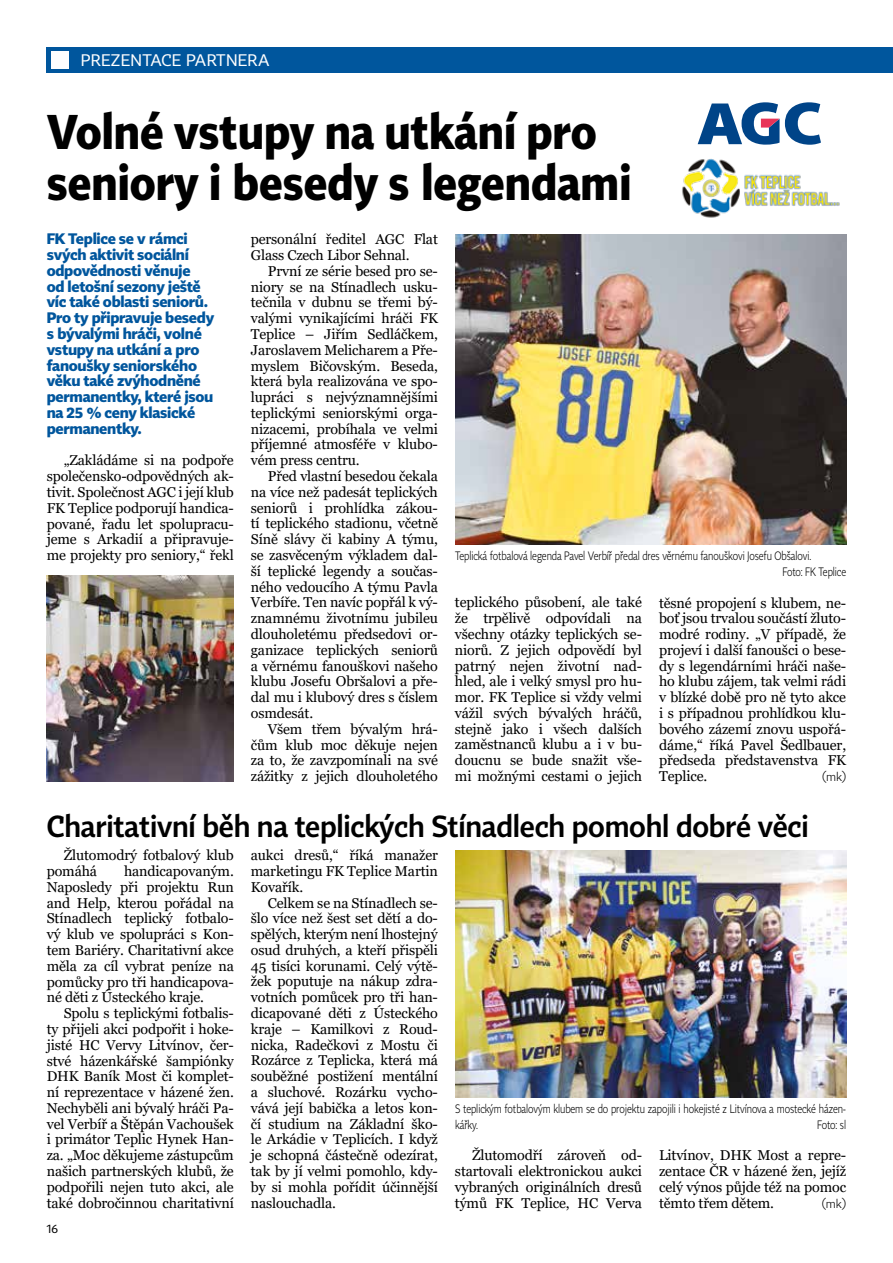
<style>
.page{position:relative;width:893px;height:1263px;background:#fff}
.page>*{position:absolute;margin:0;border:0;box-sizing:border-box;transform-origin:0 0}
.t1{font:700 48px/51px "Tabac Sans";color:#000;scale:.9 1}
.t2{font:300 30px "Tabac Sans";letter-spacing:-.01em;color:#000;scale:.95 1}
.t3{font:16.5px "Tabac Sans";letter-spacing:.02em;color:#fff}
.t4{font:700 15px/15.8px "Tabac Sans";letter-spacing:-.02em;color:#00569d}
.t5{font:14.25px/15.8px "Georgia";letter-spacing:-.01em;color:#000;text-align:justify}
.t6{font:300 12px/15.8px "Tabac Sans";letter-spacing:-.01em;color:#000;scale:.8 1}
.t7{font:300 12px "Tabac Sans";letter-spacing:-.01em;color:#000}
.t8{font:12px "Tabac Sans";color:#000}
</style>
<div class="page">
<div style="left:47px;top:47px;width:846px;height:25px;background:#00569d"></div>
<div style="left:51px;top:51px;width:17px;height:17px;background:#fff"></div>
<img style="left:455px;top:850px;width:391px;height:247px">
<svg style="left:785px;top:102px;width:36px;height:43px"></svg>
<svg style="left:698px;top:102px;width:81px;height:43px"></svg>
<img style="left:682px;top:158px;width:158px;height:60px">
<img style="left:455px;top:235px;width:391px;height:309px">
<img style="left:47px;top:576px;width:187px;height:205px">
<p class="t3" style="left:81px;top:50px;width:190px">PREZENTACE PARTNERA</p>
<h1 class="t1" style="left:47px;top:107px;width:651px">Volné vstupy na utkání pro seniory i besedy s legendami</h1>
<p class="t4" style="left:47px;top:231px;width:169px">FK Teplice se v rámci svých aktivit sociální odpovědnosti věnuje<br>od letošní sezony ještě víc také oblasti seniorů.<br>Pro ty připravuje besedy s bývalými hráči, volné vstupy na utkání a pro fanoušky seniorského věku také zvýhodněné permanentky, které jsou na 25 % ceny klasické permanentky.</p>
<p class="t5" style="left:251px;top:232px;width:189px">personální ředitel AGC Flat<br>Glass Czech Libor Sehnal.</p>
<p class="t5" style="left:251px;top:263px;width:189px;text-indent:17px">První ze série besed pro se&shy;niory se na Stínadlech usku&shy;tečnila v dubnu se třemi bý&shy;valými vynikajícími hráči FK Teplice – Jiřím Sedláčkem, Jaroslavem Melicharem a Pře&shy;myslem Bičovským. Beseda, která byla realizována ve spo&shy;lupráci s nejvýznamnějšími teplickými seniorskými orga&shy;nizacemi, probíhala ve velmi příjemné atmosféře v klubo&shy;vém press centru.</p>
<p class="t5" style="left:251px;top:469px;width:189px;text-indent:17px">Před vlastní besedou čekala na více než padesát teplických seniorů i prohlídka zákou&shy;tí teplického stadionu, včetně Síně slávy či kabiny A týmu, se zasvěceným výkladem dal&shy;ší teplické legendy a součas&shy;ného vedoucího A týmu Pavla Verbíře. Ten navíc popřál k vý&shy;znamnému životnímu jubileu dlouholetému předsedovi or&shy;ganizace teplických seniorů a věrnému fanouškovi našeho klubu Josefu Obršalovi a pře&shy;dal mu i klubový dres s číslem osmdesát.</p>
<p class="t5" style="left:251px;top:721px;width:189px;text-indent:17px">Všem třem bývalým hrá&shy;čům klub moc děkuje nejen za to, že zavzpomínali na své zážitky z jejich dlouholetého</p>
<p class="t5" style="left:47px;top:453px;width:189px;text-indent:17px">„Zakládáme si na podpoře společensko-odpovědných ak&shy;tivit. Společnost AGC i její klub FK Teplice podporují handica&shy;pované, řadu let spolupracu&shy;jeme s Arkadií a připravuje&shy;me projekty pro seniory,“ řekl</p>
<p class="t6" style="left:783px;top:548px;width:81px;text-indent:-328px">Teplická fotbalová legenda Pavel Verbíř předal dres věrnému fanouškovi Josefu Obšalovi.<br>Foto: FK Teplice</p>
<p class="t5" style="left:455px;top:595px;width:189px">teplického působení, ale také že trpělivě odpovídali na všechny otázky teplických se&shy;niorů. Z jejich odpovědí byl patrný nejen životní nad&shy;hled, ale i velký smysl pro hu&shy;mor. FK Teplice si vždy velmi vážil svých bývalých hráčů, stejně jako i všech dalších zaměstnanců klubu a i v bu&shy;doucnu se bude snažit vše&shy;mi možnými cestami o jejich</p>
<p class="t5" style="left:659px;top:595px;width:189px">těsné propojení s klubem, ne&shy;boť jsou trvalou součástí žluto&shy;modré rodiny. „V případě, že projeví i další fanoušci o bese&shy;dy s legendárními hráči naše&shy;ho klubu zájem, tak velmi rádi v blízké době pro ně tyto akce i s případnou prohlídkou klu&shy;bového zázemí znovu uspořá&shy;dáme,“ říká Pavel Šedlbauer, předseda představenstva FK Teplice.</p>
<p class="t7" style="left:822px;top:770px;width:25px">(mk)</p>
<h2 class="t2" style="left:47px;top:808px;width:804px">Charitativní běh na teplických Stínadlech pomohl dobré věci</h2>
<p class="t5" style="left:47px;top:848px;width:189px;text-indent:17px">Žlutomodrý fotbalový klub pomáhá</p>
<p class="t5" style="left:251px;top:848px;width:189px">aukci dresů,“ říká manažer marketingu FK Teplice Martin Kovařík.</p>
<p class="t5" style="left:251px;top:895px;width:189px;text-indent:17px">Celkem se na Stínadlech se&shy;šlo více než šest set dětí a do&shy;spělých, kterým není lhostejný osud druhých, a kteří přispěli 45 tisíci korunami. Celý výtě&shy;žek poputuje na nákup zdra&shy;votních pomůcek pro tři han&shy;dicapované děti z Ústeckého kraje – Kamilkovi z Roud&shy;nicka, Radečkovi z Mostu či Rozárce z Teplicka, která má souběžné postižení mentální a sluchové. Rozárku vycho&shy;vává její babička a letos kon&shy;čí studium na Základní ško&shy;le Arkádie v Teplicích. I když je schopná částečně odezírat, tak by jí velmi pomohlo, kdy&shy;by si mohla pořídit účinnější naslouchadla.</p>
<p class="t5" style="left:47px;top:863px;width:189px;text-indent:77px">handicapovaným.<br>Naposledy při projektu Run and Help, kterou pořádal na Stínadlech teplický fotbalo&shy;vý klub ve spolupráci s Kon&shy;tem Bariéry. Charitativní akce měla za cíl vybrat peníze na pomůcky pro tři handicapova&shy;né děti z Ústeckého kraje.</p>
<p class="t5" style="left:47px;top:1006px;width:189px;text-indent:17px">Spolu s teplickými fotbalis&shy;ty přijeli akci podpořit i hoke&shy;jisté HC Vervy Litvínov, čer&shy;stvé házenkářské šampiónky DHK Baník Most či komplet&shy;ní reprezentace v házené žen.<br>Nechyběli ani bývalý hráči Pa&shy;vel Verbíř a Štěpán Vachoušek i primátor Teplic Hynek Han&shy;za. „Moc děkujeme zástupcům našich partnerských klubů, že podpořili nejen tuto akci, ale také dobročinnou charitativní</p>
<p class="t6" style="left:455px;top:1101px;width:490px">S teplickým fotbalovým klubem se do projektu zapojili i hokejisté z Litvínova a mostecké házen&shy;kářky.</p>
<p class="t6" style="left:817px;top:1117px;width:38px">Foto: sl</p>
<p class="t5" style="left:455px;top:1148px;width:189px;text-indent:17px">Žlutomodří zároveň od&shy;startovali elektronickou aukci vybraných originálních dresů týmů FK Teplice, HC Verva</p>
<p class="t5" style="left:659px;top:1148px;width:189px">Litvínov, DHK Most a repre&shy;zentace ČR v házené žen, jejíž celý výnos půjde též na pomoc těmto třem dětem.</p>
<p class="t7" style="left:822px;top:1196px;width:26px">(mk)</p>
<p class="t8" style="left:47px;top:1221px;width:13px">16</p>
</div>
